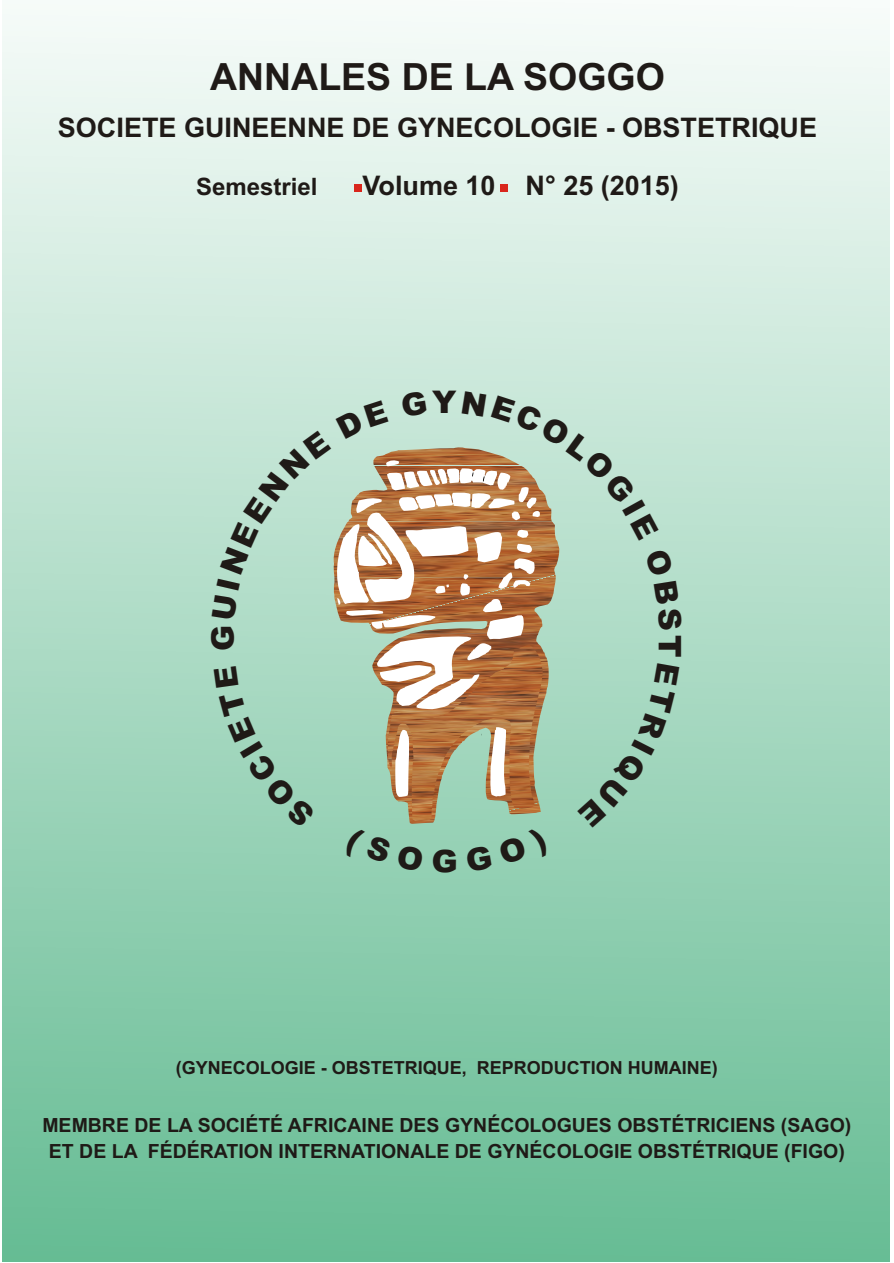
<style>
.page{position:relative;width:894px;height:1263px;background:#fff}
.page>*{position:absolute;margin:0;border:0;box-sizing:border-box;transform-origin:0 0}
.t1{font:700 57.6px "Arial";color:#d9261c}
.t2{font:700 37.5px "Arial";color:#1f1a17}
.t3{font:900 31.2px "Arial";color:#1f1a17}
.t4{font:700 27px "Arial";color:#1f1a17}
.t5{font:700 24px "Arial";color:#1f1a17}
.t6{font:700 19.5px/26.4px "Arial";color:#1f1a17;text-align:center}
.t7{font:700 18px "Arial";color:#1f1a17}
.s1{font-size:57.6px;color:#d9261c}
</style>
<div class="page">
<div style="left:2px;top:1px;width:888px;height:1261px;background:linear-gradient(to bottom,#f7fcf9,#66bc94)"></div>
<svg style="left:212px;top:391px;width:470px;height:482px;background:#b3c9b0"></svg>
<h2 class="t2" style="left:210px;top:63px;width:456px">ANNALES DE LA SOGGO</h2>
<h3 class="t4" style="left:58px;top:118px;width:761px">SOCIETE GUINEENNE DE GYNECOLOGIE - OBSTETRIQUE</h3>
<p class="t5" style="left:196px;top:177px;width:123px">Semestriel</p>
<h3 class="t4" style="left:350px;top:175px;width:330px">V<span class="s1">.</span> olume 10 N° 25 (2015)</h3>
<h1 class="t1" style="left:496px;top:150px;width:17px">.</h1>
<h3 class="t3" style="left:212px;top:651px;width:28px;rotate:-90deg">G</h3>
<h3 class="t3" style="left:432px;top:391px;width:26px">Y</h3>
<h3 class="t3" style="left:681px;top:635px;width:24px;rotate:90deg">T</h3>
<p class="t7" style="left:176px;top:1060px;width:544px">(GYNECOLOGIE - OBSTETRIQUE, REPRODUCTION HUMAINE)</p>
<p class="t6" style="left:42px;top:1114px;width:810px">MEMBRE DE LA SOCIÉTÉ AFRICAINE DES GYNÉCOLOGUES OBSTÉTRICIENS (SAGO)<br>ET DE LA FÉDÉRATION INTERNATIONALE DE GYNÉCOLOGIE OBSTÉTRIQUE (FIGO)</p>
</div>
